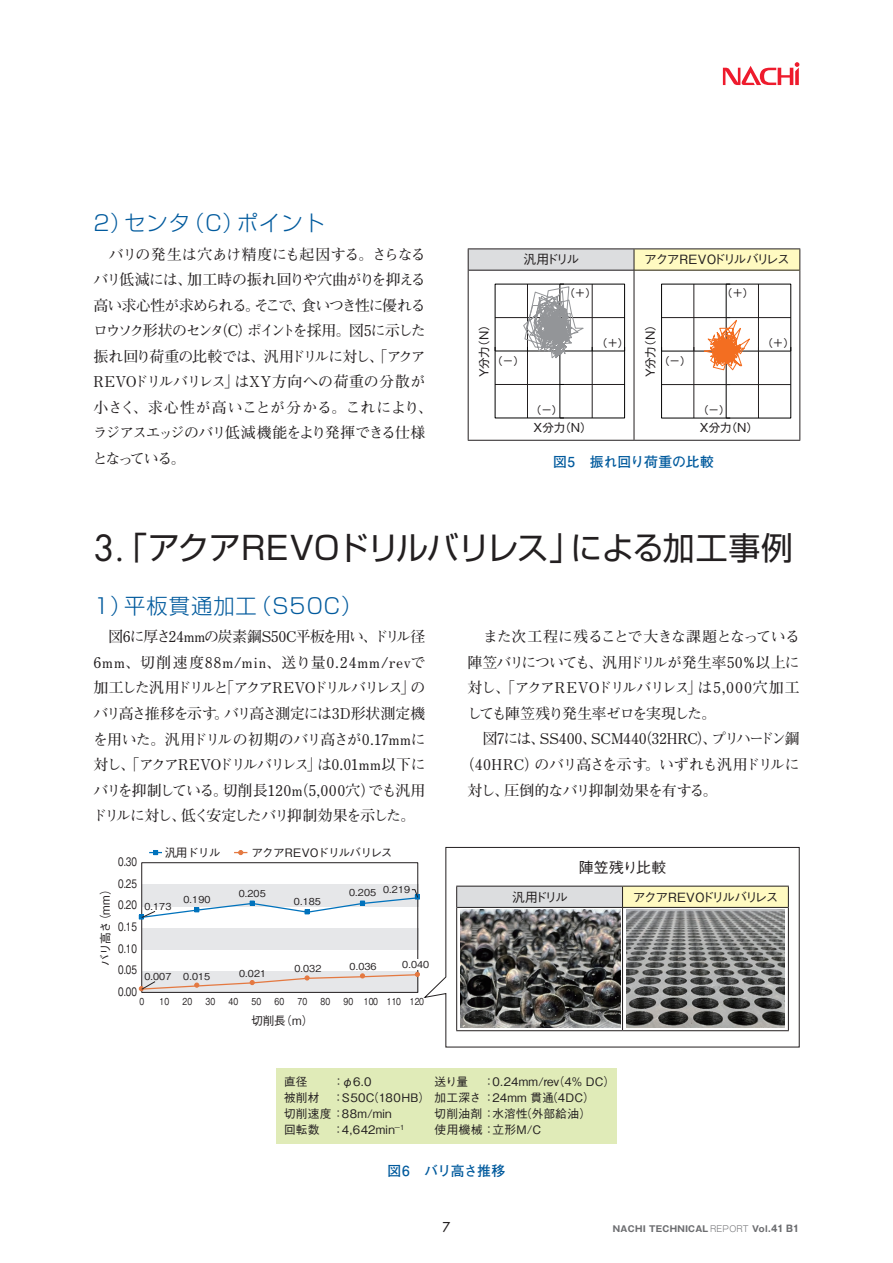
<style>
.page{position:relative;width:893px;height:1263px;background:#fff}
.page>*{position:absolute;margin:0;border:0;box-sizing:border-box;transform-origin:0 0}
.t1{font:31.95px "Shin Go Pro";letter-spacing:-.02em;color:#231f20}
.t2{font:300 21.3px "Shin Go Pro";letter-spacing:.05em;color:#015a9d}
.t3{font:700 14.85px/25.5px "Futo Min A101 Pro";letter-spacing:-.05em;color:#231f20}
.t4{font:700 14.85px "Futo Min A101 Pro";letter-spacing:-.03em;color:#231f20}
.t5{font:700 14.85px "Futo Min A101 Pro";letter-spacing:-.025em;color:#231f20}
.t6{font:700 14.85px "Futo Min A101 Pro";letter-spacing:-.085em;color:#231f20}
.t7{font:500 14.85px "Gothic BBB Pro";letter-spacing:.005em;color:#231f20}
.t8{font:700 13.8px "Futo Go B101 Pro";letter-spacing:-.005em;color:#015a9d}
.t9{font:700 13.8px "Futo Go B101 Pro";letter-spacing:-.035em;color:#015a9d}
.t10{font:13.35px "Futura";color:#231f20}
.t11{font:500 12.75px "Gothic BBB Pro";letter-spacing:-.12em;color:#231f20}
.t12{font:500 11.7px/15.9px "Gothic BBB Pro";letter-spacing:.01em;color:#231f20}
.t13{font:500 11.7px "Gothic BBB Pro";letter-spacing:.01em;color:#231f20;scale:.75 1}
.t14{font:500 11.7px "Gothic BBB Pro";letter-spacing:-.065em;color:#231f20}
.t15{font:11.55px "Gothic MB101 Pro";letter-spacing:-.02em;color:#231f20}
.t16{font:10.5px "Gothic MB101 Pro";color:#231f20}
.t17{font:500 9.6px "Gothic BBB Pro";letter-spacing:.01em;color:#231f20}
.t18{font:500 9.6px "Gothic BBB Pro";letter-spacing:.01em;color:#231f20;scale:.8 1}
.t19{font:700 8.55px "Gothic MB101 Pro";letter-spacing:.03em;color:#6c6d70}
.s1{font-family:"Futura";font-size:35.1px}
.s2{font-weight:300}
.s3{font-size:9.3px}
</style>
<div class="page">
<svg style="left:723px;top:62px;width:76px;height:23px"></svg>
<svg style="left:424px;top:847px;width:376px;height:200px"></svg>
<div style="left:276px;top:1068px;width:341px;height:76px;background:#e0ebb8"></div>
<div style="left:468px;top:249px;width:166px;height:21px;background:#dcdddf"></div>
<div style="left:634px;top:249px;width:166px;height:21px;background:#fffac1"></div>
<hr style="left:468px;top:248px;width:166px;height:1px;background:#231f20">
<hr style="left:634px;top:248px;width:166px;height:1px;background:#231f20">
<svg style="left:799px;top:249px;width:1px;height:21px"></svg>
<hr style="left:799px;top:270px;width:1px;height:170px;background:#231f20">
<svg style="left:634px;top:249px;width:1px;height:21px"></svg>
<hr style="left:469px;top:270px;width:165px;height:1px;background:#231f20">
<hr style="left:634px;top:270px;width:165px;height:1px;background:#231f20">
<hr style="left:634px;top:270px;width:1px;height:170px;background:#231f20">
<svg style="left:468px;top:249px;width:1px;height:21px"></svg>
<hr style="left:468px;top:270px;width:1px;height:170px;background:#231f20">
<hr style="left:468px;top:440px;width:166px;height:1px;background:#231f20">
<hr style="left:634px;top:440px;width:166px;height:1px;background:#231f20">
<hr style="left:495px;top:384px;width:130px;height:1px;background:#231f20">
<hr style="left:495px;top:317px;width:130px;height:1px;background:#231f20">
<hr style="left:527px;top:284px;width:1px;height:134px;background:#231f20">
<hr style="left:592px;top:284px;width:1px;height:134px;background:#231f20">
<hr style="left:559px;top:284px;width:1px;height:134px;background:#030303">
<hr style="left:495px;top:351px;width:130px;height:1px;background:#030303">
<div style="left:495px;top:284px;width:130px;height:134px;border:1px solid #030303"></div>
<svg style="left:523px;top:284px;width:62px;height:77px"></svg>
<hr style="left:726px;top:284px;width:1px;height:134px;background:#030303">
<hr style="left:661px;top:351px;width:130px;height:1px;background:#030303">
<hr style="left:661px;top:384px;width:130px;height:1px;background:#231f20">
<hr style="left:661px;top:317px;width:130px;height:1px;background:#231f20">
<hr style="left:694px;top:284px;width:1px;height:134px;background:#231f20">
<hr style="left:758px;top:284px;width:1px;height:134px;background:#231f20">
<div style="left:661px;top:284px;width:130px;height:134px;border:1px solid #030303"></div>
<svg style="left:702px;top:315px;width:49px;height:70px"></svg>
<div style="left:457px;top:886px;width:165px;height:21px;background:#dcdddf"></div>
<div style="left:622px;top:886px;width:166px;height:21px;background:#fffac1"></div>
<hr style="left:456px;top:886px;width:166px;height:1px;background:#231f20">
<hr style="left:622px;top:886px;width:167px;height:1px;background:#231f20">
<svg style="left:788px;top:886px;width:1px;height:21px"></svg>
<hr style="left:788px;top:907px;width:1px;height:123px;background:#231f20">
<svg style="left:622px;top:886px;width:1px;height:21px"></svg>
<hr style="left:457px;top:907px;width:165px;height:1px;background:#231f20">
<hr style="left:622px;top:907px;width:166px;height:1px;background:#231f20">
<hr style="left:622px;top:908px;width:1px;height:122px;background:#231f20">
<svg style="left:456px;top:886px;width:1px;height:21px"></svg>
<hr style="left:456px;top:907px;width:1px;height:123px;background:#231f20">
<hr style="left:456px;top:1030px;width:166px;height:1px;background:#231f20">
<hr style="left:622px;top:1030px;width:167px;height:1px;background:#231f20">
<img style="left:461px;top:910px;width:159px;height:118px">
<img style="left:627px;top:910px;width:157px;height:117px">
<div style="left:142px;top:884px;width:276px;height:22px;background:#e6e7e9"></div>
<div style="left:142px;top:928px;width:276px;height:21px;background:#e6e7e9"></div>
<div style="left:142px;top:971px;width:276px;height:22px;background:#e6e7e9"></div>
<div style="left:141px;top:862px;width:277px;height:131px;border:1px solid #231f20"></div>
<svg style="left:139px;top:889px;width:281px;height:30px"></svg>
<svg style="left:139px;top:972px;width:281px;height:19px"></svg>
<svg style="left:149px;top:850px;width:13px;height:5px"></svg>
<svg style="left:234px;top:850px;width:13px;height:5px"></svg>
<div style="left:413px;top:960px;width:9px;height:10px;background:#fff"></div>
<h2 class="t2" style="left:94px;top:206px;width:233px">2）センタ（C）ポイント</h2>
<p class="t3" style="left:93px;top:240px;width:342px">　バリの発生は穴あけ精度にも起因する。さらなるバリ低減には、加工時の振れ回りや穴曲がりを抑える高い求心性が求められる。そこで、食いつき性に優れるロウソク形状のセンタ（C）ポイントを採用。図5に示した振れ回り荷重の比較では、汎用ドリルに対し、「アクア<br>REVOドリルバリレス」はXY方向への荷重の分散が小さく、求心性が高いことが分かる。これにより、ラジアスエッジのバリ低減機能をより発揮できる仕様となっている。</p>
<p class="t11" style="left:523px;top:249px;width:57px">汎用ドリル</p>
<p class="t11" style="left:644px;top:249px;width:147px">アクアREVOドリルバリレス</p>
<p class="t16" style="left:722px;top:284px;width:33px">（＋）</p>
<p class="t16" style="left:564px;top:285px;width:33px">（＋）</p>
<p class="t15" style="left:387px;top:377px;width:59px;rotate:-90deg">Y分力（N）</p>
<p class="t15" style="left:641px;top:377px;width:59px;rotate:-90deg">Y分力（N）</p>
<p class="t15" style="left:475px;top:377px;width:59px;rotate:-90deg">Y分力（N）</p>
<p class="t16" style="left:597px;top:334px;width:33px">（＋）</p>
<p class="t16" style="left:762px;top:334px;width:33px">（＋）</p>
<p class="t16" style="left:659px;top:352px;width:33px">（－）</p>
<p class="t16" style="left:492px;top:352px;width:33px">（－）</p>
<p class="t16" style="left:531px;top:401px;width:33px">（－）</p>
<p class="t16" style="left:698px;top:402px;width:33px">（－）</p>
<p class="t15" style="left:700px;top:418px;width:60px">X分力（N）</p>
<p class="t15" style="left:534px;top:418px;width:60px">X分力（N）</p>
<p class="t8" style="left:553px;top:451px;width:162px">図5　振れ回り荷重の比較</p>
<h1 class="t1" style="left:94px;top:521px;width:701px"><span class="s1">3.</span>「アクアREVOドリルバリレス」による加工事例</h1>
<h2 class="t2" style="left:94px;top:588px;width:270px">1）平板貫通加工（S50C）</h2>
<p class="t3" style="left:93px;top:622px;width:335px;text-align:justify;text-indent:16px">図6に厚さ24mmの炭素鋼S50C平板を用い、ドリル径6mm、切削速度88m/min、送り量0.24mm/revで加工した汎用ドリルと「アクアREVOドリルバリレス」のバリ高さ推移を示す。バリ高さ測定には3D形状測定機を用いた。汎用ドリルの初期のバリ高さが0.17mmに対し、「アクアREVOドリルバリレス」は0.01mm以下にバリを抑制している。切削長120m（5,000穴）でも汎用ドリルに対し、低く安定したバリ抑制効果を示した。</p>
<p class="t4" style="left:468px;top:625px;width:334px">　また次工程に残ることで大きな課題となっている</p>
<p class="t3" style="left:467px;top:648px;width:334px">陣笠バリについても、汎用ドリルが発生率50％以上に</p>
<p class="t5" style="left:468px;top:676px;width:333px">対し、「アクアREVOドリルバリレス」は5,000穴加工</p>
<p class="t6" style="left:467px;top:702px;width:251px">しても陣笠残り発生率ゼロを実現した。</p>
<p class="t3" style="left:468px;top:724px;width:333px">　図7には、SS400、SCM440（32HRC）、プリハードン鋼</p>
<p class="t4" style="left:460px;top:753px;width:342px">（40HRC）のバリ高さを示す。いずれも汎用ドリルに</p>
<p class="t3" style="left:468px;top:775px;width:252px">対し、圧倒的なバリ抑制効果を有する。</p>
<p class="t13" style="left:118px;top:852px;width:26px">0.30</p>
<p class="t13" style="left:118px;top:874px;width:26px">0.25</p>
<p class="t12" style="left:96px;top:966px;width:85px;rotate:-90deg">バリ高さ（mm）</p>
<p class="t13" style="left:118px;top:895px;width:26px">0.20</p>
<p class="t13" style="left:118px;top:917px;width:26px">0.15</p>
<p class="t13" style="left:118px;top:939px;width:26px">0.10</p>
<p class="t13" style="left:118px;top:960px;width:26px">0.05</p>
<p class="t13" style="left:118px;top:982px;width:26px">0.00</p>
<p class="t12" style="left:165px;top:843px;width:57px">汎用ドリル</p>
<p class="t14" style="left:251px;top:843px;width:143px">アクアREVOドリルバリレス</p>
<p class="t17" style="left:144px;top:898px;width:29px">0.173</p>
<p class="t17" style="left:183px;top:892px;width:29px">0.190</p>
<p class="t17" style="left:239px;top:886px;width:29px">0.205</p>
<p class="t17" style="left:294px;top:893px;width:29px">0.185</p>
<p class="t17" style="left:349px;top:883px;width:63px">0.205 0.219</p>
<p class="t17" style="left:144px;top:968px;width:67px">0.007 0.015</p>
<p class="t17" style="left:239px;top:965px;width:29px">0.021</p>
<p class="t17" style="left:294px;top:960px;width:29px">0.032</p>
<p class="t17" style="left:350px;top:959px;width:29px">0.036</p>
<p class="t17" style="left:402px;top:957px;width:29px">0.040</p>
<p class="t18" style="left:139px;top:994px;width:8px">0</p>
<p class="t18" style="left:159px;top:994px;width:14px">10</p>
<p class="t18" style="left:182px;top:994px;width:14px">20</p>
<p class="t18" style="left:205px;top:994px;width:14px">30</p>
<p class="t18" style="left:228px;top:994px;width:14px">40</p>
<p class="t18" style="left:251px;top:994px;width:14px">50</p>
<p class="t18" style="left:274px;top:994px;width:14px">60</p>
<p class="t18" style="left:298px;top:994px;width:14px">70</p>
<p class="t18" style="left:321px;top:994px;width:14px">80</p>
<p class="t18" style="left:344px;top:994px;width:102px">90 100 110 120</p>
<p class="t12" style="left:251px;top:1011px;width:64px">切削長（m）</p>
<p class="t7" style="left:579px;top:855px;width:89px">陣笠残り比較</p>
<p class="t11" style="left:512px;top:887px;width:57px">汎用ドリル</p>
<p class="t11" style="left:633px;top:887px;width:147px">アクアREVOドリルバリレス</p>
<p class="t12" style="left:483px;top:1072px;width:134px">：0.24mm/rev（4％ DC）</p>
<p class="t12" style="left:284px;top:1072px;width:109px">直径<br>被削材<br>切削速度：88m/min回転数</p>
<p class="t12" style="left:435px;top:1072px;width:35px">送り量</p>
<p class="t12" style="left:333px;top:1072px;width:40px">：φ6.0</p>
<p class="t12" style="left:333px;top:1120px;width:74px">：4,642min<sup>−1</sup></p>
<p class="t12" style="left:333px;top:1088px;width:264px">：S50C（180HB）加工深さ：24mm 貫通（4DC）</p>
<p class="t12" style="left:435px;top:1104px;width:158px">切削油剤：水溶性（外部給油）</p>
<p class="t12" style="left:435px;top:1120px;width:108px">使用機械：立形M/C</p>
<p class="t9" style="left:388px;top:1160px;width:119px">図6　バリ高さ推移</p>
<p class="t10" style="left:443px;top:1218px;width:9px">7</p>
<p class="t19" style="left:613px;top:1222px;width:188px">NACHI TECHNICAL <span class="s2">REPORT</span> Vol.<span class="s3">41 B1</span></p>
</div>
